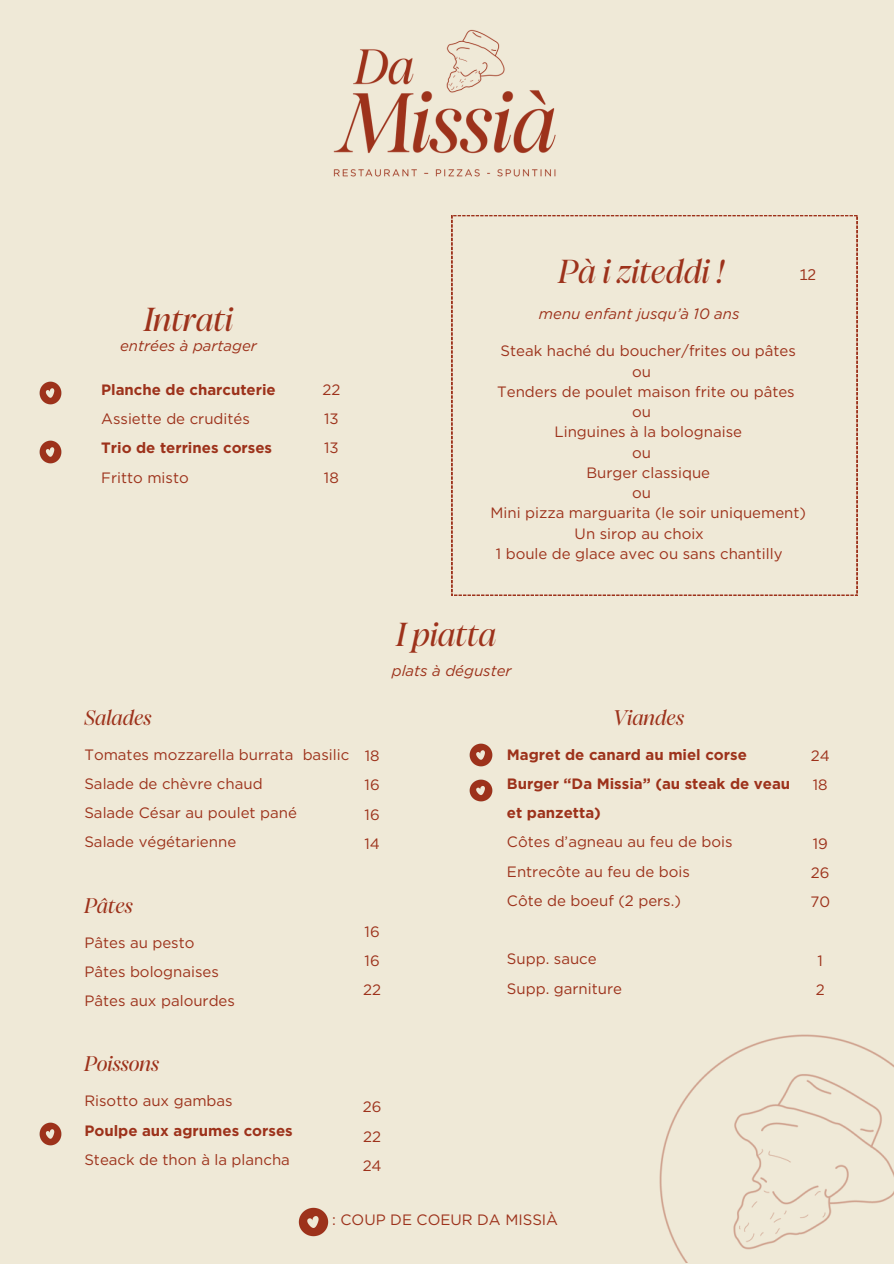
<style>
.page{position:relative;width:894px;height:1264px;background:#fff}
.page>*{position:absolute;margin:0;border:0;box-sizing:border-box;transform-origin:0 0}
.t1{font:italic 33px "PP Pangaia";color:#9d321b}
.t2{font:italic 21px "PP Pangaia";color:#9d321b}
.t3{font:15px "Gotham";color:#9d321b}
.t4{font:700 15px "Gotham";color:#9d321b}
.t5{font:italic 15px "Gotham";color:#9d321b}
.t6{font:15px "Canva Sans";color:#9d321b}
</style>
<div class="page">
<div style="left:0;top:0;width:893px;height:1263px;background:#efe9d7"></div>
<img style="left:39px;top:381px;width:23px;height:23px">
<img style="left:39px;top:440px;width:23px;height:23px">
<img style="left:299px;top:1207px;width:29px;height:29px">
<img style="left:333px;top:29px;width:223px;height:148px">
<img style="left:469px;top:779px;width:23px;height:22px">
<img style="left:469px;top:744px;width:23px;height:22px">
<img style="left:39px;top:1122px;width:23px;height:23px">
<img style="left:659px;top:1034px;width:234px;height:227px">
<svg style="left:451px;top:215px;width:405px;height:380px"></svg>
<p class="t1" style="left:144px;top:306px;width:90px">Intrati</p>
<p class="t5" style="left:120px;top:336px;width:138px">entrées à partager</p>
<p class="t4" style="left:101px;top:380px;width:176px">Planche de charcuterie</p>
<p class="t3" style="left:101px;top:409px;width:150px">Assiette de crudités</p>
<h1 class="t4" style="left:101px;top:439px;width:172px">Trio de terrines corses</h1>
<p class="t3" style="left:101px;top:468px;width:89px">Fritto misto</p>
<p class="t3" style="left:322px;top:380px;width:19px">22</p>
<p class="t3" style="left:324px;top:409px;width:16px">13</p>
<p class="t3" style="left:324px;top:439px;width:16px">13</p>
<p class="t3" style="left:324px;top:468px;width:16px">18</p>
<p class="t1" style="left:558px;top:258px;width:167px">Pà i ziteddi !</p>
<p class="t5" style="left:538px;top:304px;width:202px">menu enfant jusqu’à 10 ans</p>
<p class="t6" style="left:799px;top:264px;width:18px">12</p>
<p class="t3" style="left:500px;top:342px;width:297px">Steak haché du boucher/frites ou pâtes</p>
<p class="t3" style="left:632px;top:362px;width:20px">ou</p>
<p class="t3" style="left:497px;top:382px;width:299px">Tenders de poulet maison frite ou pâtes</p>
<p class="t3" style="left:632px;top:402px;width:20px">ou</p>
<p class="t3" style="left:554px;top:423px;width:189px">Linguines à la bolognaise</p>
<p class="t3" style="left:632px;top:443px;width:20px">ou</p>
<p class="t3" style="left:586px;top:463px;width:125px">Burger classique</p>
<p class="t3" style="left:632px;top:483px;width:20px">ou</p>
<p class="t3" style="left:490px;top:504px;width:317px">Mini pizza marguarita (le soir uniquement)</p>
<p class="t3" style="left:574px;top:524px;width:131px">Un sirop au choix</p>
<p class="t3" style="left:495px;top:544px;width:288px">1 boule de glace avec ou sans chantilly</p>
<p class="t2" style="left:84px;top:709px;width:69px">Salades</p>
<p class="t3" style="left:84px;top:745px;width:266px">Tomates mozzarella burrata basilic</p>
<p class="t3" style="left:84px;top:774px;width:180px">Salade de chèvre chaud</p>
<p class="t3" style="left:84px;top:803px;width:214px">Salade César au poulet pané</p>
<p class="t3" style="left:84px;top:833px;width:153px">Salade végétarienne</p>
<p class="t2" style="left:84px;top:896px;width:50px">Pâtes</p>
<h1 class="t3" style="left:84px;top:933px;width:112px">Pâtes au pesto</h1>
<p class="t3" style="left:84px;top:962px;width:136px">Pâtes bolognaises</p>
<p class="t3" style="left:84px;top:991px;width:152px">Pâtes aux palourdes</p>
<p class="t1" style="left:396px;top:621px;width:101px">I piatta</p>
<p class="t5" style="left:391px;top:661px;width:121px">plats à déguster</p>
<p class="t3" style="left:364px;top:746px;width:16px">18</p>
<p class="t3" style="left:364px;top:776px;width:17px">16</p>
<p class="t3" style="left:364px;top:805px;width:17px">16</p>
<h1 class="t3" style="left:364px;top:834px;width:17px">14</h1>
<p class="t3" style="left:364px;top:922px;width:17px">16</p>
<p class="t3" style="left:364px;top:951px;width:17px">16</p>
<p class="t3" style="left:363px;top:980px;width:19px">22</p>
<p class="t2" style="left:613px;top:709px;width:72px">Viandes</p>
<p class="t4" style="left:507px;top:745px;width:241px">Magret de canard au miel corse</p>
<p class="t4" style="left:507px;top:774px;width:285px">Burger “Da Missia” (au steak de veau</p>
<p class="t4" style="left:507px;top:803px;width:95px">et panzetta)</p>
<p class="t3" style="left:507px;top:833px;width:227px">Côtes d’agneau au feu de bois</p>
<p class="t3" style="left:507px;top:862px;width:184px">Entrecôte au feu de bois</p>
<p class="t3" style="left:507px;top:891px;width:175px">Côte de boeuf (2 pers.)</p>
<p class="t3" style="left:507px;top:950px;width:91px">Supp. sauce</p>
<p class="t3" style="left:507px;top:979px;width:117px">Supp. garniture</p>
<p class="t2" style="left:84px;top:1055px;width:76px">Poissons</p>
<p class="t3" style="left:84px;top:1091px;width:150px">Risotto aux gambas</p>
<p class="t4" style="left:84px;top:1121px;width:210px">Poulpe aux agrumes corses</p>
<p class="t3" style="left:84px;top:1150px;width:207px">Steack de thon à la plancha</p>
<p class="t3" style="left:363px;top:1097px;width:20px">26</p>
<p class="t3" style="left:363px;top:1127px;width:19px">22</p>
<p class="t3" style="left:362px;top:1156px;width:21px">24</p>
<p class="t3" style="left:810px;top:746px;width:21px">24</p>
<p class="t3" style="left:812px;top:776px;width:16px">18</p>
<p class="t3" style="left:812px;top:834px;width:17px">19</p>
<p class="t3" style="left:810px;top:863px;width:20px">26</p>
<p class="t3" style="left:810px;top:893px;width:21px">70</p>
<p class="t3" style="left:817px;top:951px;width:7px">1</p>
<p class="t3" style="left:815px;top:980px;width:10px">2</p>
<p class="t3" style="left:332px;top:1210px;width:227px">: COUP DE COEUR DA MISSIÀ</p>
</div>
